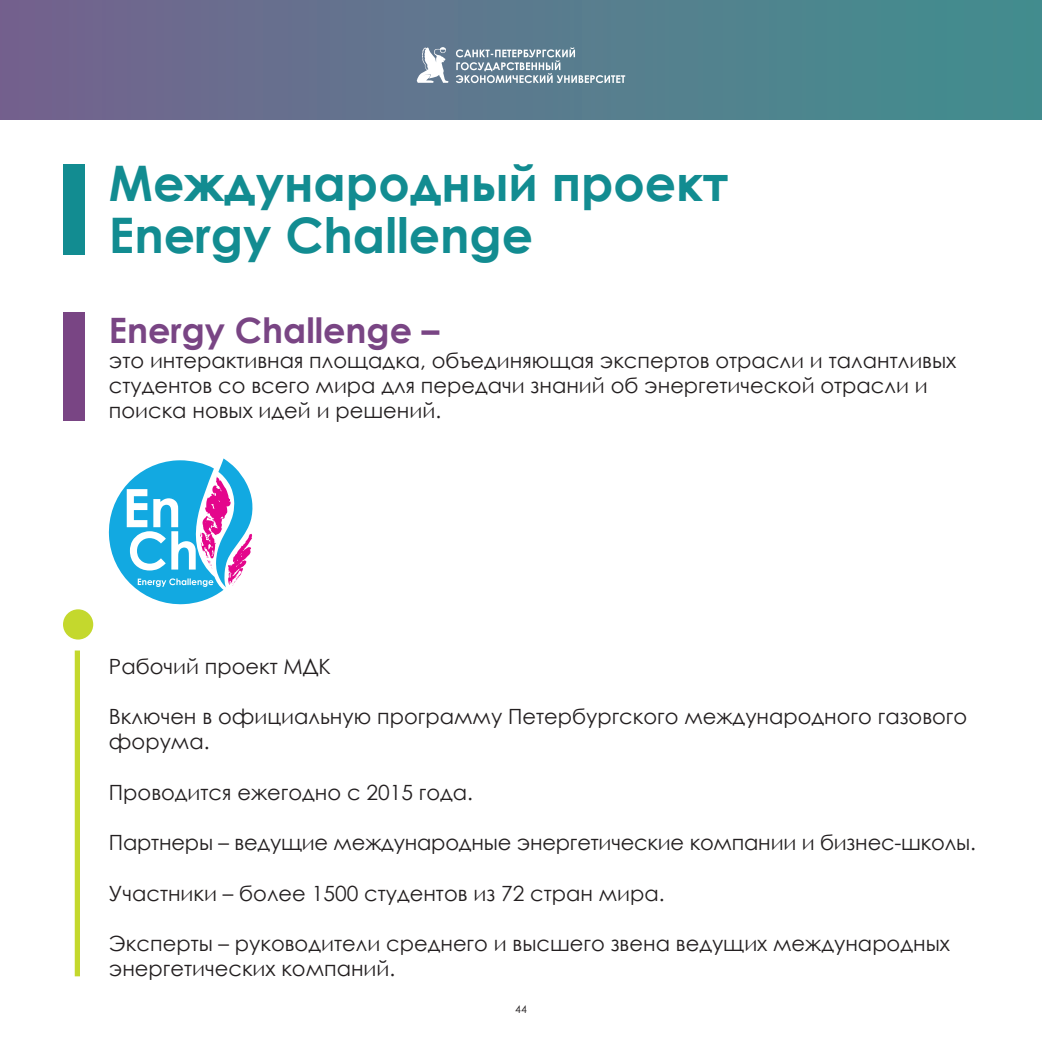
<style>
.page{position:relative;width:1042px;height:1042px;background:#fff}
.page>*{position:absolute;margin:0;border:0;box-sizing:border-box;transform-origin:0 0}
.t1{font:700 49px/52.5px "Century Gothic";color:#128c91}
.t2{font:700 35px "Century Gothic";color:#794584}
.t3{font:21px/25.2px "Century Gothic";color:#231f20}
.t4{font:10.5px "Century Gothic";color:#231f20}
</style>
<div class="page">
<div style="left:0;top:0;width:1042px;height:119px;background:linear-gradient(to right,#75638e,#41908e)"></div>
<svg style="left:456px;top:48px;width:169px;height:35px;background:#809aa8"></svg>
<svg style="left:417px;top:47px;width:32px;height:36px"></svg>
<div style="left:63px;top:312px;width:22px;height:108px;background:#794584"></div>
<div style="left:63px;top:609px;width:30px;height:30px;background:#c4d82d;border-radius:50%"></div>
<div style="left:75px;top:650px;width:5px;height:326px;background:#c4d82d"></div>
<div style="left:63px;top:164px;width:22px;height:90px;background:#128c91"></div>
<svg style="left:108px;top:458px;width:145px;height:147px"></svg>
<h1 class="t1" style="left:109px;top:154px;width:621px">Международный проект<br>Energy Challenge</h1>
<h2 class="t2" style="left:109px;top:303px;width:332px">Energy Challenge –</h2>
<p class="t3" style="left:109px;top:347px;width:849px">это интерактивная площадка, объединяющая экспертов отрасли и талантливых студентов со всего мира для передачи знаний об энергетической отрасли и поиска новых идей и решений.</p>
<p class="t3" style="left:109px;top:653px;width:223px">Рабочий проект МДК</p>
<p class="t3" style="left:109px;top:703px;width:860px">Включен в официальную программу Петербургского международного газового форума.</p>
<p class="t3" style="left:109px;top:779px;width:366px">Проводится ежегодно с 2015 года.</p>
<p class="t3" style="left:109px;top:829px;width:868px">Партнеры – ведущие международные энергетические компании и бизнес-школы.</p>
<p class="t3" style="left:109px;top:880px;width:557px">Участники – более 1500 студентов из 72 стран мира.</p>
<p class="t3" style="left:109px;top:930px;width:842px">Эксперты – руководители среднего и высшего звена ведущих международных энергетических компаний.</p>
<p class="t4" style="left:515px;top:1002px;width:13px">44</p>
</div>
